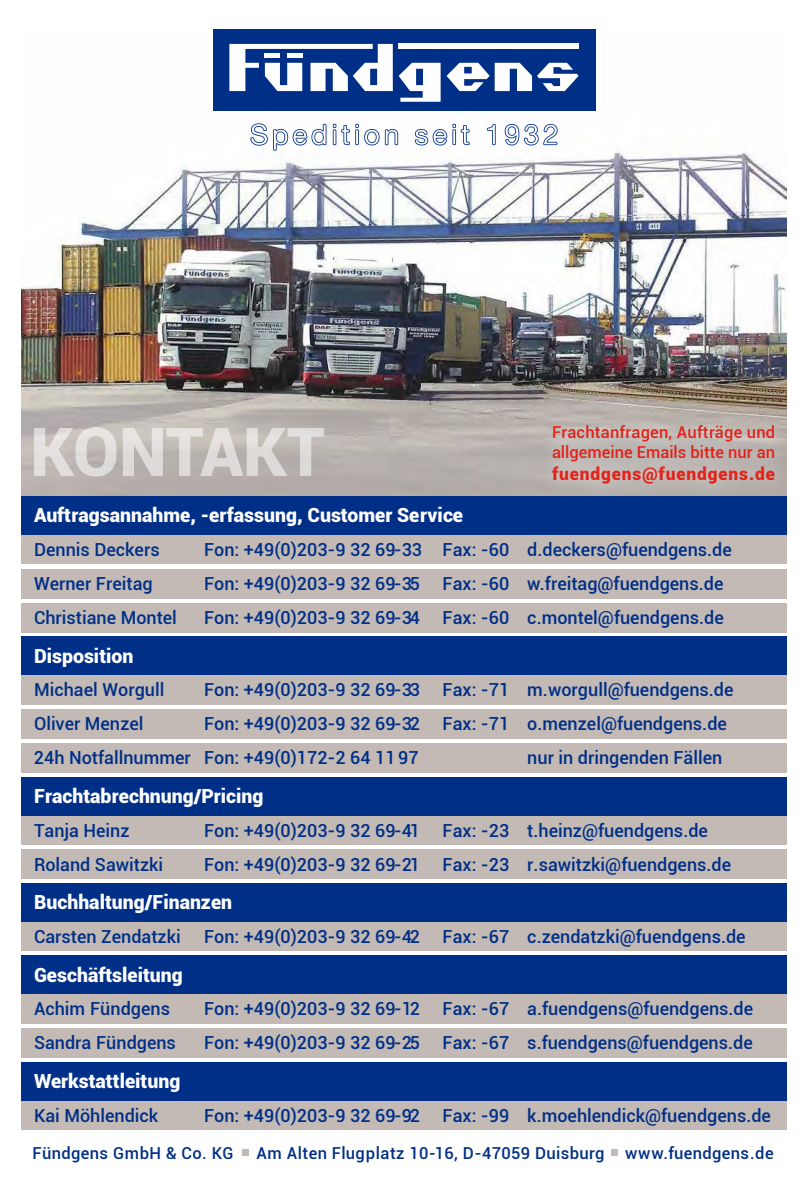
<style>
.page{position:relative;width:808px;height:1178px;background:#fff}
.page>*{position:absolute;margin:0;border:0;box-sizing:border-box;transform-origin:0 0}
.t1{font:900 19.5px "Roboto";color:#fff}
.t2{font:500 18px "Roboto";color:#002f87}
.t3{font:900 17.4px "Roboto";letter-spacing:.05em;color:#e2231a}
.t4{font:500 16.5px "Roboto";letter-spacing:.02em;color:#002f87}
.t5{font:500 16.5px/19.8px "Roboto";letter-spacing:.005em;color:#e2231a}
</style>
<div class="page">
<div style="left:21px;top:921px;width:766px;height:30px;background:#c3bab5"></div>
<div style="left:21px;top:883px;width:766px;height:38px;background:#002f87"></div>
<div style="left:21px;top:1100px;width:766px;height:30px;background:#c3bab5"></div>
<div style="left:21px;top:1062px;width:766px;height:38px;background:#002f87"></div>
<div style="left:21px;top:1028px;width:766px;height:30px;background:#c3bab5"></div>
<div style="left:21px;top:994px;width:766px;height:29px;background:#c3bab5"></div>
<div style="left:21px;top:955px;width:766px;height:39px;background:#002f87"></div>
<div style="left:21px;top:849px;width:766px;height:30px;background:#c3bab5"></div>
<div style="left:21px;top:815px;width:766px;height:30px;background:#c3bab5"></div>
<div style="left:21px;top:777px;width:766px;height:38px;background:#002f87"></div>
<div style="left:21px;top:743px;width:766px;height:30px;background:#c3bab5"></div>
<div style="left:21px;top:675px;width:766px;height:30px;background:#c3bab5"></div>
<div style="left:21px;top:709px;width:766px;height:30px;background:#c3bab5"></div>
<div style="left:21px;top:637px;width:766px;height:38px;background:#002f87"></div>
<div style="left:21px;top:603px;width:766px;height:29px;background:#c3bab5"></div>
<img style="left:21px;top:33px;width:766px;height:463px">
<svg style="left:250px;top:123px;width:76px;height:28px"></svg>
<svg style="left:333px;top:124px;width:65px;height:21px"></svg>
<svg style="left:415px;top:124px;width:55px;height:21px"></svg>
<svg style="left:487px;top:124px;width:9px;height:21px"></svg>
<svg style="left:505px;top:124px;width:53px;height:21px"></svg>
<div style="left:213px;top:30px;width:382px;height:81px;background:#002f87"></div>
<svg style="left:447px;top:63px;width:132px;height:28px"></svg>
<svg style="left:399px;top:63px;width:42px;height:39px"></svg>
<svg style="left:229px;top:44px;width:164px;height:47px"></svg>
<div style="left:398px;top:44px;width:180px;height:5px;background:#fff"></div>
<div style="left:21px;top:535px;width:766px;height:29px;background:#c3bab5"></div>
<div style="left:21px;top:496px;width:766px;height:39px;background:#002f87"></div>
<svg style="left:34px;top:427px;width:82px;height:50px;background:#d3cecb"></svg>
<svg style="left:123px;top:428px;width:201px;height:48px;background:#cecbc7"></svg>
<div style="left:526px;top:488px;width:261px;height:8px;background:#b3aeaa"></div>
<img style="left:526px;top:398px;width:261px;height:90px">
<div style="left:611px;top:1149px;width:7px;height:7px;background:#c3bab5"></div>
<div style="left:242px;top:1149px;width:7px;height:7px;background:#c3bab5"></div>
<div style="left:21px;top:569px;width:766px;height:29px;background:#c3bab5"></div>
<p class="t5" style="left:552px;top:422px;width:225px">Frachtanfragen, Aufträge und allgemeine Emails bitte nur an</p>
<p class="t3" style="left:552px;top:461px;width:224px">fuendgens@fuendgens.de</p>
<p class="t1" style="left:34px;top:502px;width:431px">Auftragsannahme, -erfassung, Customer Service</p>
<p class="t2" style="left:34px;top:537px;width:127px">Dennis Deckers</p>
<p class="t2" style="left:204px;top:537px;width:220px">Fon: +49(0)203-9 32 69-33</p>
<p class="t2" style="left:443px;top:537px;width:291px">Fax: -60 d.deckers@fuendgens.de</p>
<p class="t2" style="left:34px;top:571px;width:120px">Werner Freitag</p>
<p class="t2" style="left:204px;top:571px;width:521px">Fon: +49(0)203-9 32 69-35 Fax: -60 w.freitag@fuendgens.de</p>
<p class="t2" style="left:34px;top:605px;width:144px">Christiane Montel</p>
<p class="t2" style="left:204px;top:605px;width:521px">Fon: +49(0)203-9 32 69-34 Fax: -60 c.montel@fuendgens.de</p>
<p class="t2" style="left:34px;top:605px;width:120px">Werner Freitag</p>
<p class="t2" style="left:410px;top:605px;width:12px">5</p>
<p class="t2" style="left:527px;top:605px;width:72px">w.freitag</p>
<p class="t1" style="left:34px;top:642px;width:101px">Disposition</p>
<p class="t2" style="left:34px;top:677px;width:132px">Michael Worgull</p>
<p class="t2" style="left:204px;top:677px;width:531px">Fon: +49(0)203-9 32 69-33 Fax: -71 m.worgull@fuendgens.de</p>
<p class="t2" style="left:34px;top:711px;width:111px">Oliver Menzel</p>
<p class="t2" style="left:204px;top:711px;width:524px">Fon: +49(0)203-9 32 69-32 Fax: -71 o.menzel@fuendgens.de</p>
<p class="t2" style="left:34px;top:745px;width:386px">24h Notfallnummer Fon: +49(0)172-2 64 1197</p>
<p class="t2" style="left:527px;top:745px;width:196px">nur in dringenden Fällen</p>
<p class="t1" style="left:34px;top:782px;width:231px">Frachtabrechnung/Pricing</p>
<p class="t2" style="left:34px;top:817px;width:97px">Tanja Heinz</p>
<p class="t2" style="left:204px;top:817px;width:505px">Fon: +49(0)203-9 32 69-41 Fax: -23 t.heinz@fuendgens.de</p>
<p class="t2" style="left:34px;top:852px;width:131px">Roland Sawitzki</p>
<p class="t2" style="left:204px;top:852px;width:528px">Fon: +49(0)203-9 32 69-21 Fax: -23 r.sawitzki@fuendgens.de</p>
<p class="t1" style="left:34px;top:889px;width:200px">Buchhaltung/Finanzen</p>
<p class="t2" style="left:34px;top:924px;width:148px">Carsten Zendatzki</p>
<p class="t2" style="left:204px;top:924px;width:543px">Fon: +49(0)203-9 32 69-42 Fax: -67 c.zendatzki@fuendgens.de</p>
<p class="t1" style="left:34px;top:961px;width:150px">Geschäftsleitung</p>
<p class="t2" style="left:34px;top:996px;width:138px">Achim Fündgens</p>
<p class="t2" style="left:204px;top:996px;width:551px">Fon: +49(0)203-9 32 69-12 Fax: -67 a.fuendgens@fuendgens.de</p>
<p class="t2" style="left:34px;top:1030px;width:143px">Sandra Fündgens</p>
<p class="t2" style="left:204px;top:1030px;width:550px">Fon: +49(0)203-9 32 69-25 Fax: -67 s.fuendgens@fuendgens.de</p>
<p class="t1" style="left:34px;top:1067px;width:148px">Werkstattleitung</p>
<p class="t2" style="left:34px;top:1102px;width:126px">Kai Möhlendick</p>
<p class="t2" style="left:204px;top:1102px;width:568px">Fon: +49(0)203-9 32 69-92 Fax: -99 k.moehlendick@fuendgens.de</p>
<p class="t4" style="left:32px;top:1141px;width:203px">Fündgens GmbH &amp; Co. KG</p>
<p class="t4" style="left:256px;top:1141px;width:519px">Am Alten Flugplatz 10-16, D-47059 Duisburg www.fuendgens.de</p>
</div>
